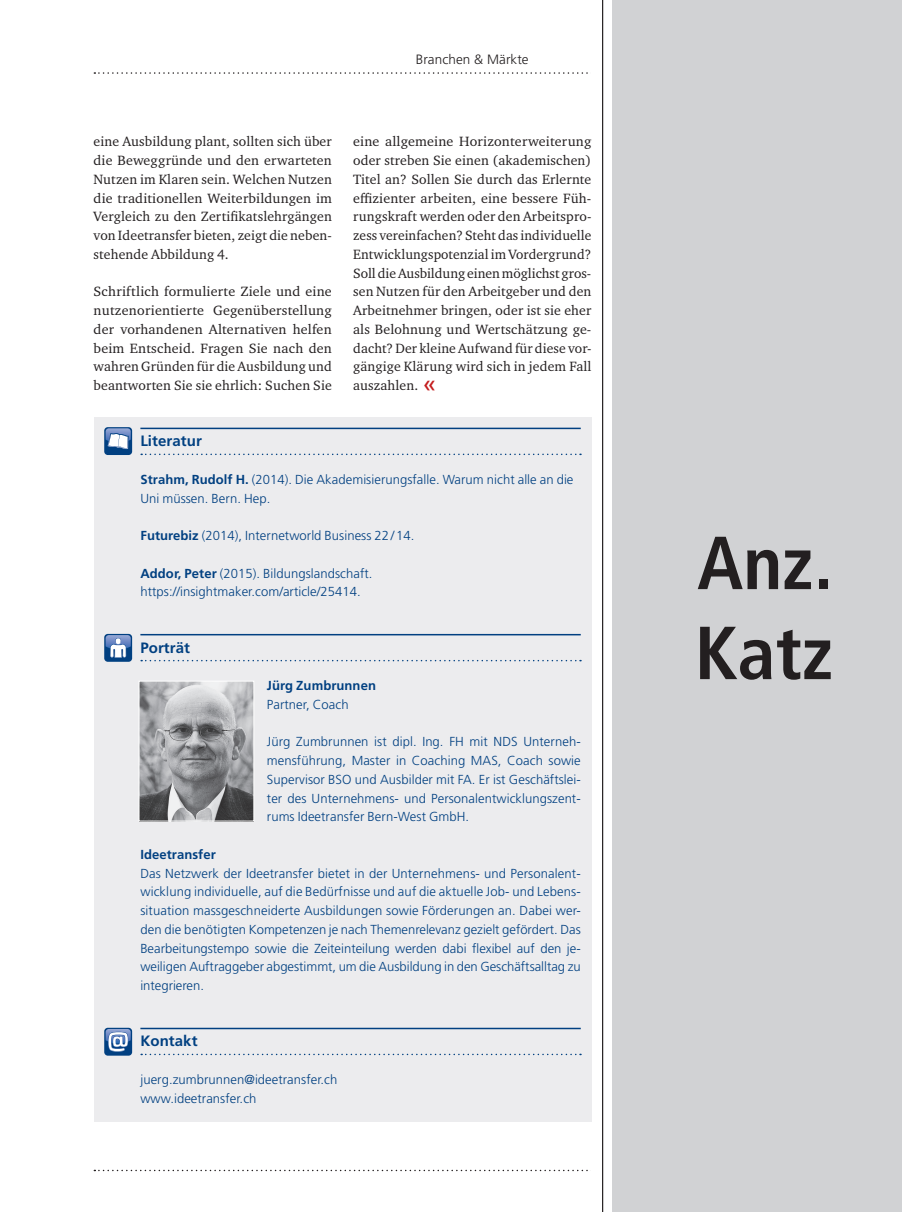
<style>
.page{position:relative;width:902px;height:1212px;background:#fff}
.page>*{position:absolute;margin:0;border:0;box-sizing:border-box;transform-origin:0 0}
.t1{font:700 condensed 75px/90px "Frutiger LT Std";letter-spacing:.005em;color:#231f20}
.t2{font:700 15px "Frutiger LT Std";letter-spacing:.005em;color:#014081}
.t3{font:13.8px/18.8px "Charter ITC Std";letter-spacing:.01em;color:#231f20;text-align:justify}
.t4{font:300 13.5px "Frutiger LT Std";letter-spacing:.005em;color:#231f20}
.t5{font:300 13.05px/18.8px "Frutiger LT Std";letter-spacing:.005em;color:#014081}
.t6{font:700 13.05px "Frutiger LT Std";letter-spacing:.005em;color:#014081}
.s1{font-family:"Frutiger LT Std";font-size:24px;color:#c41e1f}
.s2{font-weight:700}
</style>
<div class="page">
<svg style="left:94px;top:72px;width:494px;height:2px"></svg>
<svg style="left:94px;top:1170px;width:494px;height:1px"></svg>
<div style="left:94px;top:615px;width:497px;height:506px;background:#ececee"></div>
<hr style="left:140px;top:634px;width:440px;height:1px;background:#014081">
<svg style="left:141px;top:660px;width:440px;height:1px"></svg>
<hr style="left:140px;top:1028px;width:440px;height:1px;background:#014081">
<svg style="left:141px;top:1054px;width:440px;height:1px"></svg>
<div style="left:104px;top:634px;width:28px;height:28px;background:#014081;border-radius:4px"></div>
<svg style="left:106px;top:635px;width:25px;height:23px"></svg>
<div style="left:104px;top:1028px;width:28px;height:28px;background:linear-gradient(to right,#003f81,#034182);border-radius:4px"></div>
<svg style="left:106px;top:1029px;width:25px;height:22px"></svg>
<img style="left:141px;top:683px;width:111px;height:136px">
<div style="left:139px;top:681px;width:115px;height:140px;border:1px solid #fff"></div>
<hr style="left:602px;top:0;width:1px;height:1212px;background:#231f20">
<div style="left:612px;top:0;width:289px;height:1212px;background:#d1d2d4"></div>
<div style="left:94px;top:417px;width:497px;height:198px;background:#ececee"></div>
<hr style="left:140px;top:428px;width:440px;height:1px;background:#014081">
<svg style="left:141px;top:454px;width:440px;height:1px"></svg>
<div style="left:104px;top:427px;width:28px;height:28px;background:#014081;border-radius:4px"></div>
<svg style="left:106px;top:428px;width:25px;height:21px"></svg>
<p class="t4" style="left:416px;top:51px;width:114px">Branchen &amp; Märkte</p>
<p class="t3" style="left:94px;top:132px;width:240px">eine Ausbildung plant, sollten sich über die Beweggründe und den erwarteten Nutzen im Klaren sein. Welchen Nutzen die traditionellen Weiterbildungen im Vergleich zu den Zertifikatslehrgängen von Ideetransfer bieten, zeigt die neben&shy;stehende Abbildung 4.</p>
<p class="t3" style="left:94px;top:282px;width:240px">Schriftlich formulierte Ziele und eine nutzenorientierte Gegenüberstellung der vorhandenen Alternativen helfen beim Entscheid. Fragen Sie nach den wahren Gründen für die Ausbildung und beantworten Sie sie ehrlich: Suchen Sie</p>
<p class="t3" style="left:353px;top:132px;width:240px">eine allgemeine Horizonterweiterung oder streben Sie einen (akademischen)<br>Titel an? Sollen Sie durch das Erlernte effizienter arbeiten, eine bessere Füh&shy;rungskraft werden oder den Arbeitspro&shy;zess vereinfachen? Steht das individuelle Entwicklungspotenzial im Vordergrund?<br>Soll die Ausbildung einen möglichst gros&shy;sen Nutzen für den Arbeitgeber und den Arbeitnehmer bringen, oder ist sie eher als Belohnung und Wertschätzung ge&shy;dacht? Der kleine Aufwand für diese vor&shy;gängige Klärung wird sich in jedem Fall auszahlen. <span class="s1">«</span></p>
<p class="t2" style="left:140px;top:432px;width:63px">Literatur</p>
<p class="t5" style="left:140px;top:470px;width:434px"><span class="s2">Strahm, Rudolf H.</span> (2014). Die Akademisierungsfalle. Warum nicht alle an die<br>Uni müssen. Bern. Hep.</p>
<p class="t5" style="left:140px;top:526px;width:276px"><span class="s2">Futurebiz</span> (2014), Internetworld Business 22/14.</p>
<p class="t5" style="left:140px;top:564px;width:233px"><span class="s2">Addor, Peter</span> (2015). Bildungslandschaft. https://insightmaker.com/article/25414.</p>
<p class="t2" style="left:140px;top:639px;width:51px">Porträt</p>
<p class="t6" style="left:267px;top:678px;width:110px">Jürg Zumbrunnen</p>
<p class="t5" style="left:267px;top:695px;width:83px">Partner, Coach</p>
<p class="t5" style="left:267px;top:733px;width:315px;text-align:justify">Jürg Zumbrunnen ist dipl. Ing. FH mit NDS Unterneh&shy;mensführung, Master in Coaching MAS, Coach sowie Supervisor BSO und Ausbilder mit FA. Er ist Geschäftslei&shy;ter des Unternehmens- und Personalentwicklungszent&shy;rums Ideetransfer Bern-West GmbH.</p>
<p class="t6" style="left:140px;top:847px;width:77px">Ideetransfer</p>
<p class="t5" style="left:140px;top:864px;width:442px;text-align:justify">Das Netzwerk der Ideetransfer bietet in der Unternehmens- und Personalent&shy;wicklung individuelle, auf die Bedürfnisse und auf die aktuelle Job- und Lebens&shy;situation massgeschneiderte Ausbildungen sowie Förderungen an. Dabei wer&shy;den die benötigten Kompetenzen je nach Themenrelevanz gezielt gefördert. Das Bearbeitungstempo sowie die Zeiteinteilung werden dabi flexibel auf den je&shy;weiligen Auftraggeber abgestimmt, um die Ausbildung in den Geschäftsalltag zu integrieren.</p>
<p class="t2" style="left:140px;top:1032px;width:59px">Kontakt</p>
<p class="t5" style="left:140px;top:1070px;width:198px">juerg.zumbrunnen@ideetransfer.ch www.ideetransfer.ch</p>
<h1 class="t1" style="left:694px;top:518px;width:140px">Anz.<br>Katz</h1>
</div>
